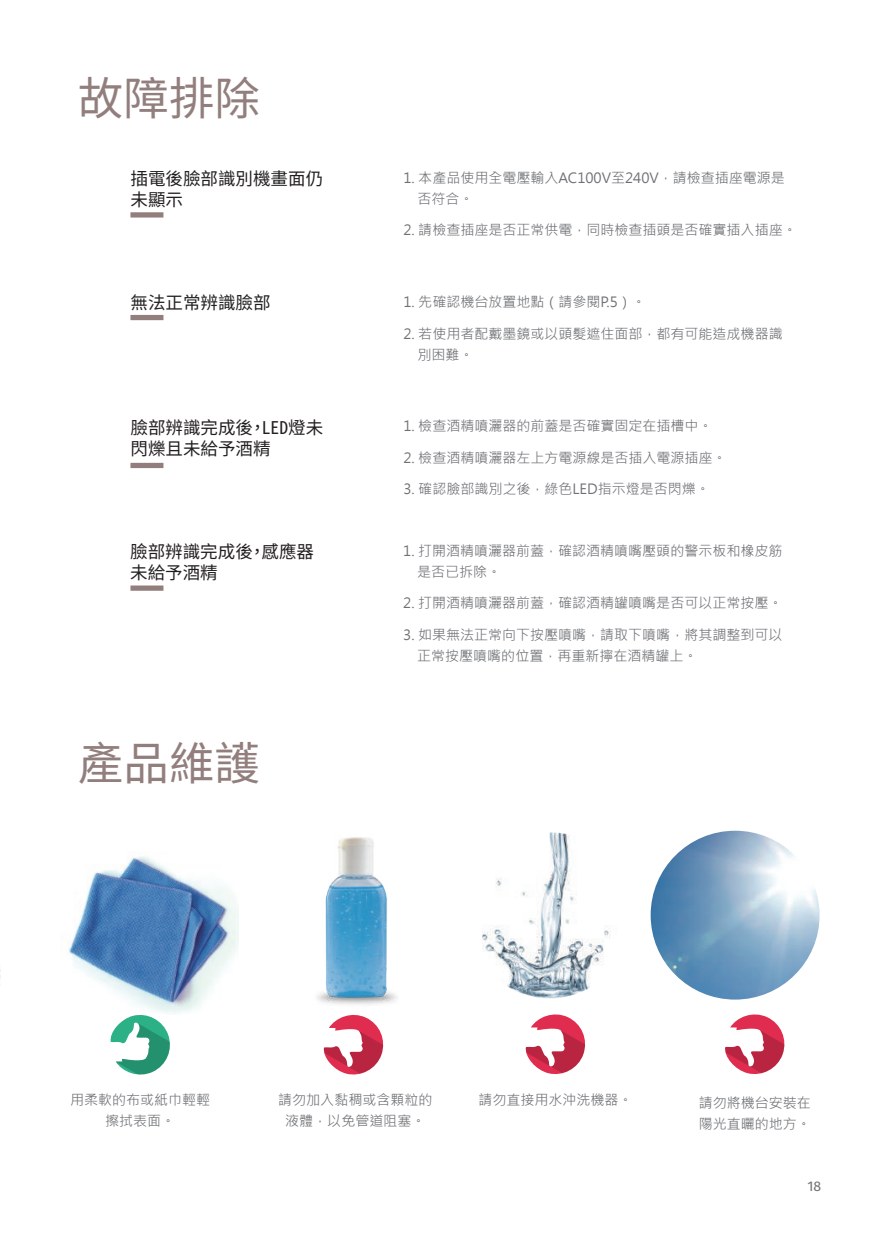
<style>
.page{position:relative;width:874px;height:1241px;background:#fff}
.page>*{position:absolute;margin:0;border:0;box-sizing:border-box;transform-origin:0 0}
.t1{font:45.5px "Noto Sans Mono CJ Ktc";color:#927f7d}
.t2{font:17.5px/21px "Noto Sans Mono CJ Ktc";color:#221f21}
.t3{font:14px/21px "Microsoft Jheng Hei";color:#6e7074}
.t4{font:14px "Fira Sans";color:#6e7074}
</style>
<div class="page">
<img style="left:69px;top:856px;width:170px;height:157px">
<img style="left:317px;top:837px;width:80px;height:168px">
<svg style="left:323px;top:1015px;width:61px;height:60px"></svg>
<img style="left:482px;top:832px;width:129px;height:167px">
<svg style="left:525px;top:1014px;width:60px;height:60px"></svg>
<svg style="left:725px;top:1014px;width:60px;height:60px"></svg>
<img style="left:650px;top:830px;width:169px;height:169px;border-radius:84px">
<svg style="left:109px;top:1011px;width:64px;height:64px"></svg>
<div style="left:130px;top:212px;width:33px;height:5px;background:#927f7d"></div>
<div style="left:130px;top:315px;width:33px;height:5px;background:#927f7d"></div>
<div style="left:130px;top:463px;width:33px;height:5px;background:#927f7d"></div>
<div style="left:130px;top:585px;width:33px;height:5px;background:#927f7d"></div>
<h1 class="t1" style="left:78px;top:73px;width:183px">故障排除</h1>
<p class="t2" style="left:130px;top:168px;width:194px">插電後臉部識別機畫面仍未顯示</p>
<p class="t2" style="left:130px;top:293px;width:142px">無法正常辨識臉部</p>
<p class="t2" style="left:130px;top:417px;width:194px">臉部辨識完成後，LED燈未閃爍且未給予酒精</p>
<p class="t2" style="left:130px;top:541px;width:185px">臉部辨識完成後，感應器未給予酒精</p>
<h1 class="t1" style="left:78px;top:737px;width:183px">產品維護</h1>
<p class="t3" style="left:417px;top:167px;width:369px;text-indent:-14px">1. 本產品使用全電壓輸入AC100V至240V，請檢查插座電源是否符合。</p>
<p class="t3" style="left:403px;top:220px;width:394px">2. 請檢查插座是否正常供電，同時檢查插頭是否確實插入插座。</p>
<p class="t3" style="left:403px;top:291px;width:244px">1. 先確認機台放置地點（請參閱P.5）。</p>
<p class="t3" style="left:417px;top:323px;width:366px;text-indent:-14px">2. 若使用者配戴墨鏡或以頭髮遮住面部，都有可能造成機器識別困難。</p>
<p class="t3" style="left:403px;top:415px;width:310px">1. 檢查酒精噴灑器的前蓋是否確實固定在插槽中。</p>
<p class="t3" style="left:403px;top:447px;width:324px">2. 檢查酒精噴灑器左上方電源線是否插入電源插座。</p>
<p class="t3" style="left:403px;top:478px;width:308px">3. 確認臉部識別之後，綠色LED指示燈是否閃爍。</p>
<p class="t3" style="left:417px;top:540px;width:366px;text-indent:-14px">1. 打開酒精噴灑器前蓋，確認酒精噴嘴壓頭的警示板和橡皮筋是否已拆除。</p>
<p class="t3" style="left:403px;top:592px;width:380px">2. 打開酒精噴灑器前蓋，確認酒精罐噴嘴是否可以正常按壓。</p>
<p class="t3" style="left:417px;top:624px;width:366px;text-indent:-14px">3. 如果無法正常向下按壓噴嘴，請取下噴嘴，將其調整到可以正常按壓噴嘴的位置，再重新擰在酒精罐上。</p>
<p class="t3" style="left:70px;top:1088px;width:142px;text-align:center">用柔軟的布或紙巾輕輕擦拭表面。</p>
<p class="t3" style="left:278px;top:1088px;width:155px;text-align:center">請勿加入黏稠或含顆粒的液體，以免管道阻塞。</p>
<p class="t3" style="left:478px;top:1088px;width:155px">請勿直接用水沖洗機器。</p>
<p class="t3" style="left:698px;top:1092px;width:113px">請勿將機台安裝在陽光直曬的地方。</p>
<p class="t4" style="left:807px;top:1175px;width:15px">18</p>
</div>
